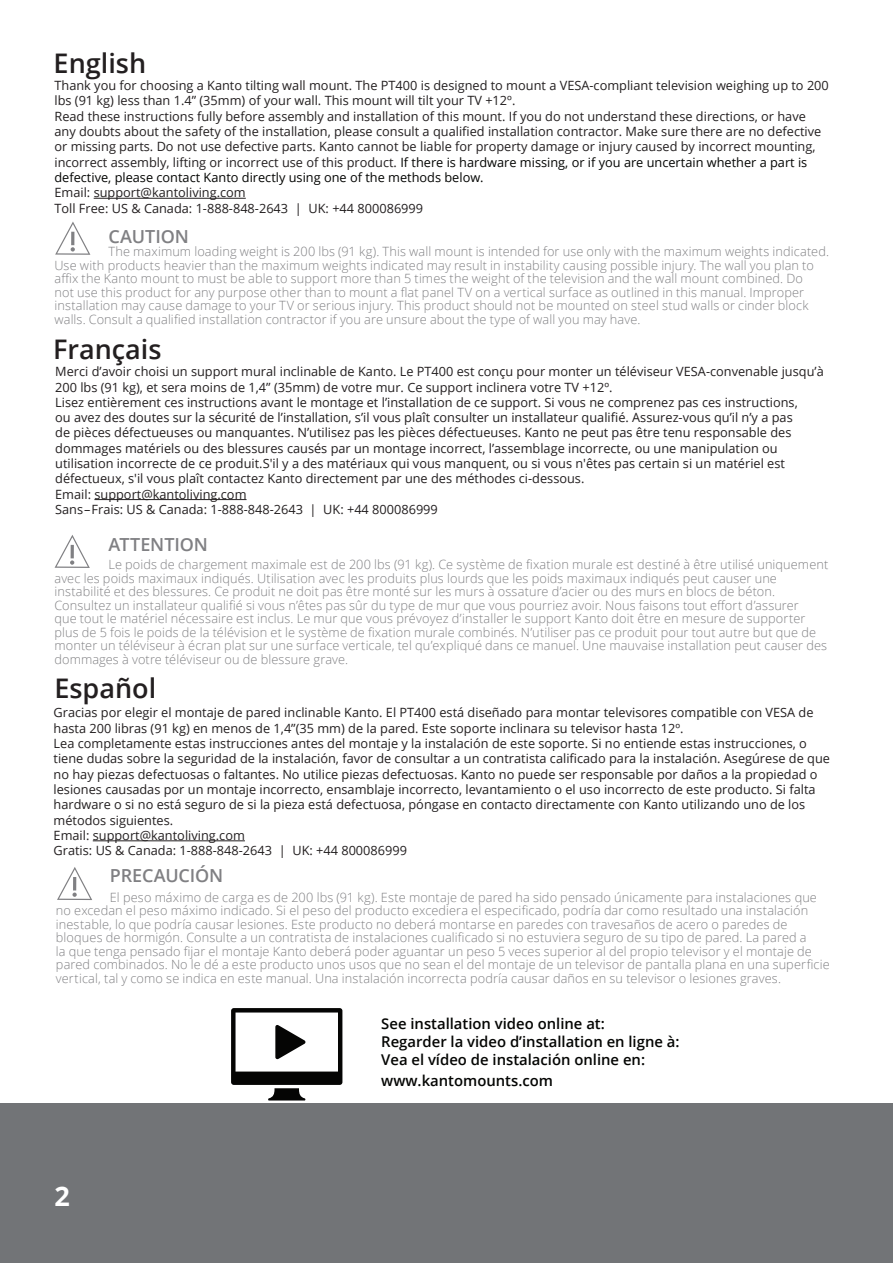
<style>
.page{position:relative;width:893px;height:1263px;background:#fff}
.page>*{position:absolute;margin:0;border:0;box-sizing:border-box;transform-origin:0 0}
.t1{font:600 27px "Open Sans";color:#231f20}
.t2{font:700 27px "Open Sans";color:#fff}
.t3{font:600 18px "Open Sans";letter-spacing:-.005em;color:#808083}
.t4{font:600 14.85px/17.9px "Open Sans";color:#040503}
.t5{font:12.75px/15.3px "Open Sans";color:#231f20}
.t6{font:300 12.75px/13.5px "Open Sans";letter-spacing:.01em;color:#808083}
.s1{color:#040503}
</style>
<div class="page">
<div style="left:0;top:1103px;width:893px;height:160px;background:#727477"></div>
<svg style="left:231px;top:1008px;width:111px;height:92px"></svg>
<hr style="left:94px;top:499px;width:153px;height:1px;background:#231f20">
<hr style="left:93px;top:840px;width:152px;height:1px;background:#231f20">
<svg style="left:55px;top:221px;width:35px;height:34px"></svg>
<svg style="left:55px;top:535px;width:35px;height:33px"></svg>
<svg style="left:57px;top:867px;width:35px;height:33px"></svg>
<hr style="left:94px;top:198px;width:152px;height:1px;background:#231f20">
<h1 class="t1" style="left:54px;top:45px;width:94px">English</h1>
<p class="t5" style="left:54px;top:78px;width:776px">Thank you for choosing a Kanto tilting wall mount. The PT400 is designed to mount a VESA-compliant television weighing up to 200 lbs (91 kg) less than 1.4” (35mm) of your wall. This mount will tilt your TV +12º.<br>Read these instructions fully before assembly and installation of this mount. If you do not understand these directions, or have any doubts about the safety of the installation, please consult a qualified installation contractor. Make sure there are no defective or missing parts. Do not use defective parts. Kanto cannot be liable for property damage or injury caused by incorrect mounting, incorrect assembly, lifting or incorrect use of this product. <span class="s1">If there is hardware missing, or if you are uncertain whether a part is defective, please contact Kanto directly using one of the methods below.</span></p>
<p class="t5" style="left:54px;top:185px;width:370px">Email: support@kantoliving.com<br>Toll Free: US &amp; Canada: 1-888-848-2643 | UK: +44 800086999</p>
<h2 class="t3" style="left:108px;top:224px;width:82px">CAUTION</h2>
<p class="t6" style="left:54px;top:245px;width:776px;text-indent:54px">The maximum loading weight is 200 lbs (91 kg). This wall mount is intended for use only with the maximum weights indicated.<br>Use with products heavier than the maximum weights indicated may result in instability causing possible injury. The wall you plan to affix the Kanto mount to must be able to support more than 5 times the weight of the television and the wall mount combined. Do<br>not use this product for any purpose other than to mount a flat panel TV on a vertical surface as outlined in this manual. Improper installation may cause damage to your TV or serious injury. This product should not be mounted on steel stud walls or cinder block walls. Consult a qualified installation contractor if you are unsure about the type of wall you may have.</p>
<h1 class="t1" style="left:53px;top:331px;width:110px">Français</h1>
<p class="t5" style="left:55px;top:364px;width:770px">Merci d’avoir choisi un support mural inclinable de Kanto. Le PT400 est conçu pour monter un téléviseur VESA-convenable jusqu’à 200 lbs (91 kg), et sera moins de 1,4” (35mm) de votre mur. Ce support inclinera votre TV +12º.<br>Lisez entièrement ces instructions avant le montage et l’installation de ce support. Si vous ne comprenez pas ces instructions,<br>ou avez des doutes sur la sécurité de l’installation, s’il vous plaît consulter un installateur qualifié. Assurez-vous qu’il n’y a pas<br>de pièces défectueuses ou manquantes. N’utilisez pas les pièces défectueuses. Kanto ne peut pas être tenu responsable des dommages matériels ou des blessures causés par un montage incorrect, l’assemblage incorrecte, ou une manipulation ou utilisation incorrecte de ce produit.S'il y a des matériaux qui vous manquent, ou si vous n'êtes pas certain si un matériel est défectueux, s'il vous plaît contactez Kanto directement par une des méthodes ci-dessous.<br>Email: support@kantoliving.com<br>Sans–Frais: US &amp; Canada: 1-888-848-2643 | UK: +44 800086999</p>
<h2 class="t3" style="left:108px;top:533px;width:101px">ATTENTION</h2>
<p class="t6" style="left:54px;top:558px;width:775px;text-indent:54px">Le poids de chargement maximale est de 200 lbs (91 kg). Ce système de fixation murale est destiné à être utilisé uniquement avec les poids maximaux indiqués. Utilisation avec les produits plus lourds que les poids maximaux indiqués peut causer une instabilité et des blessures. Ce produit ne doit pas être monté sur les murs à ossature d’acier ou des murs en blocs de béton.<br>Consultez un installateur qualifié si vous n’êtes pas sûr du type de mur que vous pourriez avoir. Nous faisons tout effort d’assurer<br>que tout le matériel nécessaire est inclus. Le mur que vous prévoyez d’installer le support Kanto doit être en mesure de supporter plus de 5 fois le poids de la télévision et le système de fixation murale combinés. N’utiliser pas ce produit pour tout autre but que de monter un téléviseur à écran plat sur une surface verticale, tel qu’expliqué dans ce manuel. Une mauvaise installation peut causer des dommages à votre téléviseur ou de blessure grave.</p>
<h1 class="t1" style="left:54px;top:669px;width:103px">Español</h1>
<p class="t5" style="left:54px;top:705px;width:778px">Gracias por elegir el montaje de pared inclinable Kanto. El PT400 está diseñado para montar televisores compatible con VESA de hasta 200 libras (91 kg) en menos de 1,4”(35 mm) de la pared. Este soporte inclinara su televisor hasta 12º.<br>Lea completamente estas instrucciones antes del montaje y la instalación de este soporte. Si no entiende estas instrucciones, o tiene dudas sobre la seguridad de la instalación, favor de consultar a un contratista calificado para la instalación. Asegúrese de que no hay piezas defectuosas o faltantes. No utilice piezas defectuosas. Kanto no puede ser responsable por daños a la propiedad o lesiones causadas por un montaje incorrecto, ensamblaje incorrecto, levantamiento o el uso incorrecto de este producto. Si falta hardware o si no está seguro de si la pieza está defectuosa, póngase en contacto directamente con Kanto utilizando uno de los métodos siguientes.<br>Email: support@kantoliving.com<br>Gratis: US &amp; Canada: 1-888-848-2643 | UK: +44 800086999</p>
<h2 class="t3" style="left:110px;top:863px;width:115px">PRECAUCIÓN</h2>
<p class="t6" style="left:56px;top:890px;width:775px;text-indent:54px">El peso máximo de carga es de 200 lbs (91 kg). Este montaje de pared ha sido pensado únicamente para instalaciones que no excedan el peso máximo indicado. Si el peso del producto excediera el especificado, podría dar como resultado una instalación inestable, lo que podría causar lesiones. Este producto no deberá montarse en paredes con travesaños de acero o paredes de bloques de hormigón. Consulte a un contratista de instalaciones cualificado si no estuviera seguro de su tipo de pared. La pared a<br>la que tenga pensado fijar el montaje Kanto deberá poder aguantar un peso 5 veces superior al del propio televisor y el montaje de pared combinados. No le dé a este producto unos usos que no sean el del montaje de un televisor de pantalla plana en una superficie vertical, tal y como se indica en este manual. Una instalación incorrecta podría causar daños en su televisor o lesiones graves.</p>
<h1 class="t2" style="left:54px;top:1177px;width:17px">2</h1>
<p class="t4" style="left:381px;top:1014px;width:300px">See installation video online at:<br>Regarder la video d’installation en ligne à:<br>Vea el vídeo de instalación online en:</p>
<p class="t4" style="left:381px;top:1071px;width:173px">www.kantomounts.com</p>
</div>
